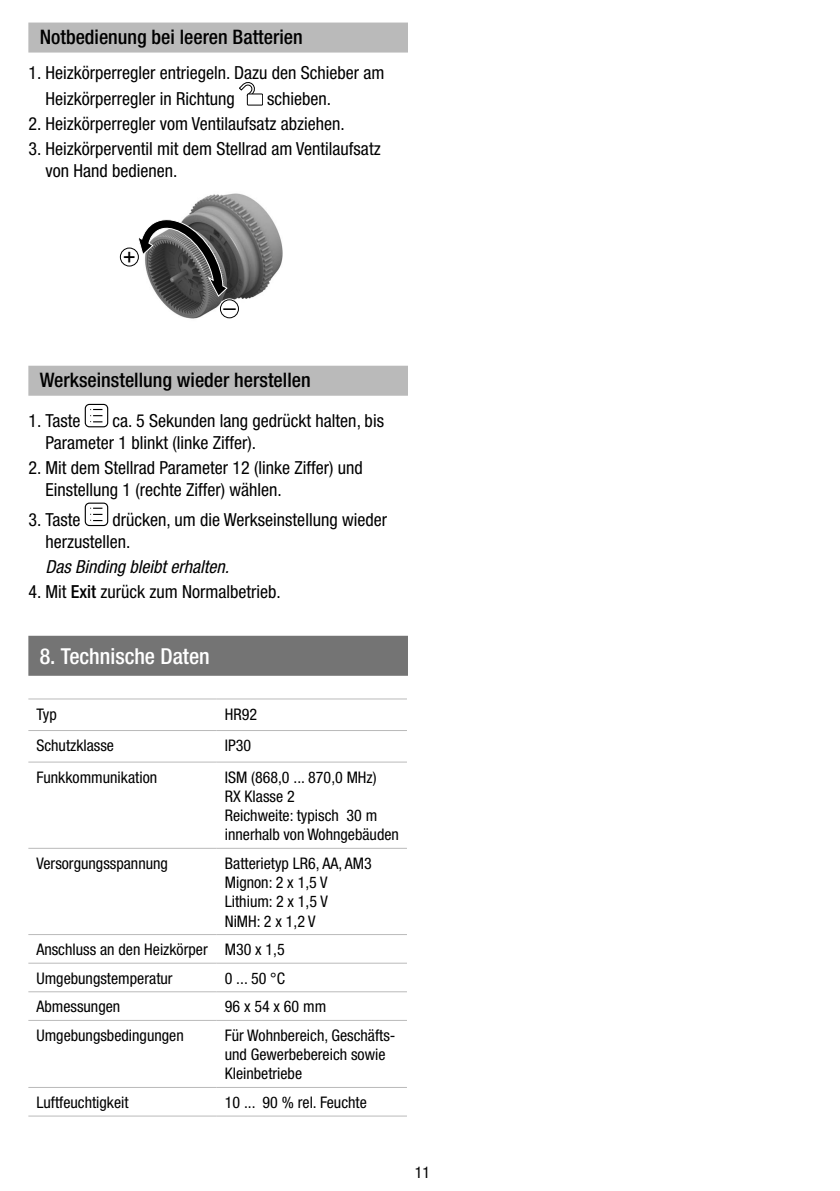
<style>
.page{position:relative;width:840px;height:1191px;background:#fff}
.page>*{position:absolute;margin:0;border:0;box-sizing:border-box;transform-origin:0 0}
.t1{font:22.4px "Arial";color:#000}
.t2{font:500 condensed 22px "Helvetica Neue";color:#fff}
.Überschrift_2{font:500 condensed 20px "Helvetica Neue";color:#000}
.t3{font:condensed 18px/21.6px "Helvetica Neue";color:#000}
.Handlung_Resultat{font:italic condensed 18px "Helvetica Neue";color:#000}
.Tabelle_Text{font:condensed 16px/19.2px "Helvetica Neue";color:#000}
.s1{font-weight:500}
</style>
<div class="page">
<div style="left:28px;top:23px;width:380px;height:30px;background:#bababa"></div>
<div style="left:28px;top:366px;width:380px;height:30px;background:#bababa"></div>
<div style="left:28px;top:636px;width:380px;height:40px;background:#747474"></div>
<svg style="left:239px;top:82px;width:24px;height:23px"></svg>
<img style="left:158px;top:193px;width:125px;height:126px">
<svg style="left:137px;top:213px;width:91px;height:84px"></svg>
<svg style="left:119px;top:247px;width:20px;height:20px"></svg>
<div style="left:119px;top:247px;width:20px;height:20px;border:1px solid #fff;border-radius:50%"></div>
<svg style="left:219px;top:299px;width:20px;height:20px"></svg>
<div style="left:219px;top:299px;width:20px;height:20px;border:1px solid #fff;border-radius:50%"></div>
<div style="left:220px;top:300px;width:18px;height:18px;background:#fff;border-radius:50%"></div>
<div style="left:220px;top:299px;width:18px;height:19px;border:1px solid #000;border-radius:50%"></div>
<div style="left:120px;top:248px;width:18px;height:18px;background:#fff;border-radius:50%"></div>
<div style="left:120px;top:248px;width:19px;height:18px;border:1px solid #000;border-radius:50%"></div>
<svg style="left:85px;top:404px;width:23px;height:23px"></svg>
<svg style="left:85px;top:502px;width:23px;height:24px"></svg>
<svg style="left:28px;top:699px;width:379px;height:294px"></svg>
<hr style="left:28px;top:698px;width:189px;height:1px;background:#bababa">
<hr style="left:217px;top:698px;width:190px;height:1px;background:#bababa">
<hr style="left:28px;top:730px;width:189px;height:1px;background:#bababa">
<hr style="left:217px;top:730px;width:190px;height:1px;background:#bababa">
<hr style="left:28px;top:761px;width:189px;height:1px;background:#bababa">
<hr style="left:217px;top:761px;width:190px;height:1px;background:#bababa">
<hr style="left:28px;top:848px;width:189px;height:1px;background:#bababa">
<hr style="left:217px;top:848px;width:190px;height:1px;background:#bababa">
<hr style="left:28px;top:934px;width:189px;height:1px;background:#bababa">
<hr style="left:217px;top:934px;width:190px;height:1px;background:#bababa">
<hr style="left:28px;top:962px;width:189px;height:1px;background:#bababa">
<hr style="left:217px;top:962px;width:190px;height:1px;background:#bababa">
<hr style="left:28px;top:991px;width:189px;height:1px;background:#bababa">
<hr style="left:217px;top:991px;width:190px;height:1px;background:#bababa">
<hr style="left:28px;top:1020px;width:189px;height:1px;background:#bababa">
<hr style="left:217px;top:1020px;width:190px;height:1px;background:#bababa">
<hr style="left:28px;top:1087px;width:189px;height:1px;background:#bababa">
<hr style="left:217px;top:1087px;width:190px;height:1px;background:#bababa">
<hr style="left:28px;top:1115px;width:189px;height:1px;background:#bababa">
<hr style="left:217px;top:1115px;width:190px;height:1px;background:#bababa">
<p class="Überschrift_2" style="left:40px;top:25px;width:264px">Notbedienung bei leeren Batterien</p>
<p class="t3" style="left:45px;top:59px;width:340px;line-height:26.6px;text-indent:-17px">1. Heizkörperregler entriegeln. Dazu den Schieber am<br>Heizkörperregler in Richtung</p>
<p class="t3" style="left:267px;top:88px;width:65px">schieben.</p>
<p class="t3" style="left:28px;top:113px;width:317px">2. Heizkörperregler vom Ventilaufsatz abziehen.</p>
<p class="t3" style="left:45px;top:138px;width:336px;text-indent:-17px">3. Heizkörperventil mit dem Stellrad am Ventilaufsatz von Hand bedienen.</p>
<p class="t1" style="left:123px;top:242px;width:15px">+</p>
<p class="t1" style="left:223px;top:292px;width:14px">–</p>
<p class="Überschrift_2" style="left:40px;top:368px;width:272px">Werkseinstellung wieder herstellen</p>
<p class="t3" style="left:28px;top:410px;width:53px">1. Taste</p>
<p class="t3" style="left:45px;top:410px;width:340px;text-indent:67px">ca. 5 Sekunden lang gedrückt halten, bis<br>Parameter 1 blinkt (linke Ziffer).</p>
<p class="t3" style="left:45px;top:457px;width:319px;text-indent:-17px">2. Mit dem Stellrad Parameter 12 (linke Ziffer) und<br>Einstellung 1 (rechte Ziffer) wählen.</p>
<p class="t3" style="left:28px;top:509px;width:53px">3. Taste</p>
<p class="t3" style="left:45px;top:509px;width:343px;text-indent:67px">drücken, um die Werkseinstellung wieder herzustellen.</p>
<p class="Handlung_Resultat" style="left:45px;top:556px;width:185px">Das Binding bleibt erhalten.</p>
<p class="t3" style="left:28px;top:580px;width:254px">4. Mit <span class="s1">Exit</span> zurück zum Normalbetrieb.</p>
<p class="t2" style="left:40px;top:643px;width:171px">8. Technische Daten</p>
<p class="Tabelle_Text" style="left:36px;top:704px;width:22px">Typ</p>
<p class="Tabelle_Text" style="left:225px;top:704px;width:34px">HR92</p>
<p class="Tabelle_Text" style="left:36px;top:736px;width:79px">Schutzklasse</p>
<p class="Tabelle_Text" style="left:225px;top:736px;width:28px">IP30</p>
<p class="Tabelle_Text" style="left:36px;top:767px;width:122px">Funkkommunikation</p>
<p class="Tabelle_Text" style="left:225px;top:767px;width:153px">ISM (868,0 ... 870,0 MHz)</p>
<p class="Tabelle_Text" style="left:225px;top:786px;width:71px">RX Klasse 2</p>
<p class="Tabelle_Text" style="left:225px;top:805px;width:175px">Reichweite: typisch 30 m innerhalb von Wohngebäuden</p>
<p class="Tabelle_Text" style="left:36px;top:853px;width:133px">Versorgungsspannung</p>
<p class="Tabelle_Text" style="left:225px;top:853px;width:148px">Batterietyp LR6, AA, AM3<br>Mignon: 2 x 1,5 V</p>
<p class="Tabelle_Text" style="left:225px;top:892px;width:104px">Lithium: 2 x 1,5 V</p>
<p class="Tabelle_Text" style="left:225px;top:911px;width:92px">NiMH: 2 x 1,2 V</p>
<p class="Tabelle_Text" style="left:36px;top:939px;width:173px">Anschluss an den Heizkörper</p>
<p class="Tabelle_Text" style="left:225px;top:939px;width:61px">M30 x 1,5</p>
<p class="Tabelle_Text" style="left:36px;top:968px;width:138px">Umgebungstemperatur</p>
<p class="Tabelle_Text" style="left:225px;top:968px;width:62px">0 ... 50 °C</p>
<p class="Tabelle_Text" style="left:36px;top:997px;width:85px">Abmessungen</p>
<p class="Tabelle_Text" style="left:225px;top:997px;width:103px">96 x 54 x 60 mm</p>
<p class="Tabelle_Text" style="left:36px;top:1025px;width:149px">Umgebungsbedingungen</p>
<p class="Tabelle_Text" style="left:225px;top:1025px;width:170px">Für Wohnbereich, Geschäfts&shy;und Gewerbebereich sowie<br>Kleinbetriebe</p>
<p class="Tabelle_Text" style="left:36px;top:1092px;width:94px">Luftfeuchtigkeit</p>
<p class="Tabelle_Text" style="left:225px;top:1092px;width:143px">10 ... 90 % rel. Feuchte</p>
<p class="Tabelle_Text" style="left:414px;top:1162px;width:17px">11</p>
</div>
